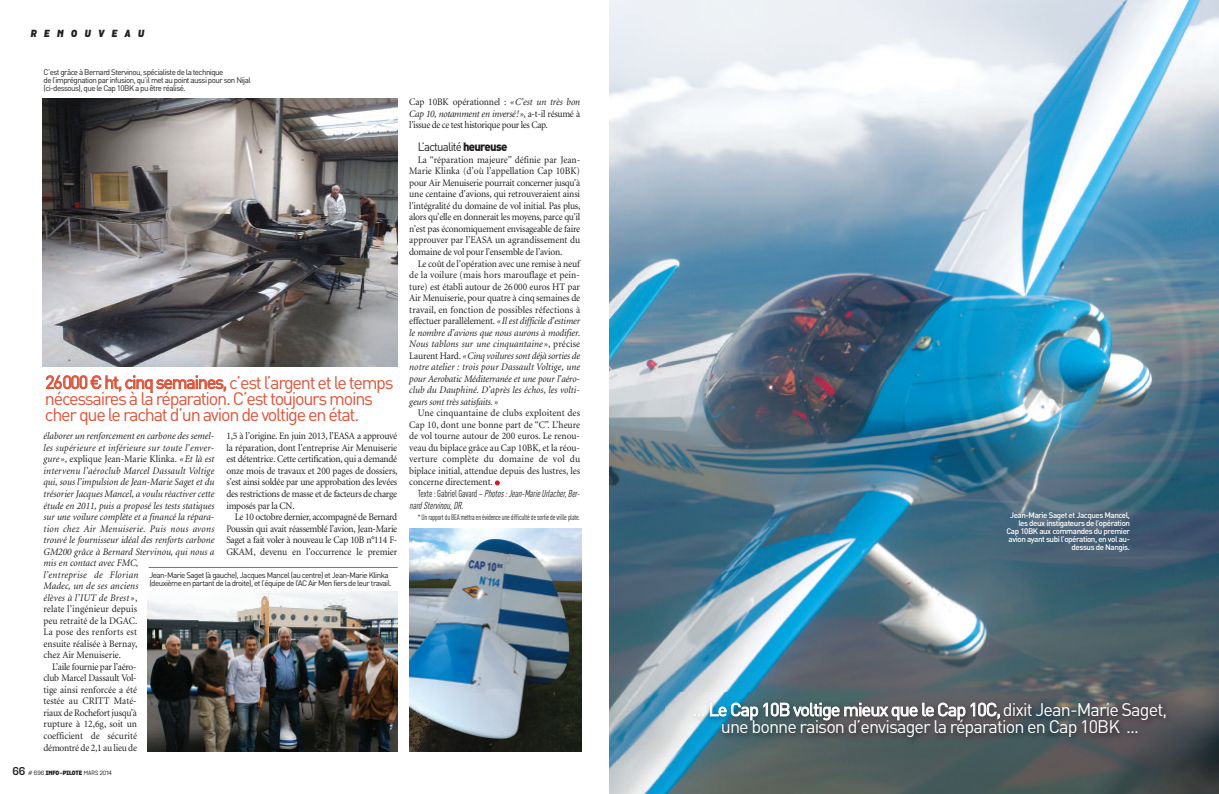
<style>
.page{position:relative;width:1219px;height:794px;background:#fff}
.page>*{position:absolute;margin:0;border:0;box-sizing:border-box;transform-origin:0 0}
.t1{font:18px/16.1px "DIN";letter-spacing:-.07em;color:#df533a}
.t2{font:18px/17.2px "DIN";letter-spacing:-.05em;color:#fff;text-align:center}
.t3{font:12px "DIN";letter-spacing:-.065em;color:#231f20;scale:.95 1}
.t4{font:10px/11.5px "Minion";letter-spacing:-.01em;color:#231f20;text-align:justify;scale:.95 1}
.t5{font:italic 10px/11.5px "Minion";color:#231f20;text-align:justify;scale:.95 1}
.t6{font:italic 10px "Minion";letter-spacing:.02em;color:#231f20;scale:.95 1}
.t7{font:italic 10px/11.5px "DIN Cond";color:#231f20;scale:.95 1}
.t8{font:italic 10px "Minion";letter-spacing:.025em;color:#231f20;scale:.95 1}
.t9{font:10px "Minion";letter-spacing:.02em;color:#231f20;scale:.95 1}
.t10{font:italic 900 10px "Grota";letter-spacing:.75em;color:#231f20}
.t11{font:8px/8px "DIN";letter-spacing:-.065em;color:#231f20}
.t12{font:500 8px/8px "DIN";letter-spacing:-.05em;color:#fff;text-align:right}
.t13{font:8px "DIN Cond";letter-spacing:-.025em;color:#231f20;scale:.95 1}
.t14{font:6px "Grota";color:#231f20}
.s1{font-style:italic}
.s2{font-style:normal}
.s3{font-weight:700;font-size:11px}
.s4{font-weight:900}
</style>
<div class="page">
<img style="left:609px;top:0;width:610px;height:794px">
<img style="left:43px;top:98px;width:355px;height:269px">
<img style="left:147px;top:592px;width:251px;height:159px">
<img style="left:409px;top:529px;width:172px;height:222px">
<svg style="left:148px;top:567px;width:250px;height:1px"></svg>
<svg style="left:495px;top:480px;width:5px;height:5px"></svg>
<img style="left:665px;top:693px;width:533px;height:101px">
<p class="t10" style="left:30px;top:30px;width:115px">RENOUVEAU</p>
<p class="t11" style="left:44px;top:69px;width:209px">C’est grâce à Bernard Stervinou, spécialiste de la technique<br>de l’imprégnation par infusion, qu’il met au point aussi pour son Nijal (ci-dessous), que le Cap 10BK a pu être réalisé.</p>
<h1 class="t1" style="left:45px;top:376px;width:350px">26000 € ht, cinq semaines, c’est l’argent et le temps nécessaires à la réparation. C’est toujours moins cher que le rachat d’un avion de voltige en état.</h1>
<p class="t5" style="left:44px;top:431px;width:181px">élaborer un renforcement en carbone des semel-</p>
<p class="t6" style="left:44px;top:444px;width:181px">les supérieure et inférieure sur toute l’enver-</p>
<p class="t4" style="left:44px;top:454px;width:181px"><span class="s1">gure »</span>, explique Jean-Marie Klinka. <span class="s1">«Et là est</span></p>
<p class="t6" style="left:44px;top:467px;width:181px">intervenu l’aéroclub Marcel Dassault Voltige</p>
<p class="t5" style="left:44px;top:477px;width:181px">qui, sous l’impulsion de Jean-Marie Saget et du</p>
<p class="t5" style="left:44px;top:489px;width:181px">trésorier Jacques Mancel, a voulu réactiver cette</p>
<p class="t5" style="left:44px;top:500px;width:181px">étude en 2011, puis a proposé les tests statiques</p>
<p class="t5" style="left:44px;top:512px;width:181px">sur une voilure complète et a financé la répara-</p>
<p class="t8" style="left:44px;top:524px;width:181px">tion chez Air Menuiserie. Puis nous avons</p>
<p class="t5" style="left:44px;top:535px;width:181px">trouvé le fournisseur idéal des renforts carbone</p>
<p class="t5" style="left:44px;top:546px;width:181px">GM200 grâce à Bernard Stervinou, qui nous a</p>
<p class="t5" style="left:44px;top:558px;width:101px">mis en contact avec FMC,</p>
<p class="t8" style="left:44px;top:570px;width:101px">l’entreprise de Florian</p>
<p class="t5" style="left:44px;top:581px;width:101px">Madec, un de ses anciens</p>
<p class="t6" style="left:44px;top:593px;width:100px">élèves à l’IUT de Brest »<span class="s2">,</span></p>
<p class="t4" style="left:44px;top:604px;width:100px">relate l’ingénieur depuis</p>
<p class="t4" style="left:44px;top:615px;width:100px">peu retraité de la DGAC.</p>
<p class="t9" style="left:44px;top:628px;width:100px">La pose des renforts est</p>
<p class="t4" style="left:44px;top:638px;width:100px">ensuite réalisée à Bernay,</p>
<p class="t4" style="left:44px;top:650px;width:83px">chez Air Menuiserie.</p>
<p class="t4" style="left:52px;top:661px;width:91px">L’aile fournie par l’aéro-</p>
<p class="t4" style="left:44px;top:673px;width:100px">club Marcel Dassault Vol-</p>
<p class="t4" style="left:44px;top:684px;width:100px">tige ainsi renforcée a été</p>
<p class="t4" style="left:44px;top:696px;width:100px">testée au CRITT Maté-</p>
<p class="t4" style="left:44px;top:708px;width:100px">riaux de Rochefort jusqu’à</p>
<p class="t4" style="left:44px;top:719px;width:100px">rupture à 12,6g, soit un</p>
<p class="t4" style="left:44px;top:731px;width:100px">coefficient de sécurité</p>
<p class="t4" style="left:44px;top:742px;width:100px">démontré de 2,1 au lieu de</p>
<p class="t4" style="left:226px;top:431px;width:182px">1,5 à l’origine. En juin 2013, l’EASA a approuvé la réparation, dont l’entreprise Air Menuiserie est détentrice. Cette certification, qui a demandé onze mois de travaux et 200 pages de dossiers, s’est ainsi soldée par une approbation des levées des restrictions de masse et de facteurs de charge imposés par la CN.</p>
<p class="t4" style="left:226px;top:512px;width:181px;text-indent:9px">Le 10 octobre dernier, accompagné de Bernard Poussin qui avait réassemblé l’avion, Jean-Marie Saget a fait voler à nouveau le Cap 10B n°114 F-GKAM, devenu en l’occurrence le premier</p>
<p class="t11" style="left:149px;top:572px;width:244px">Jean-Marie Saget (à gauche), Jacques Mancel (au centre) et Jean-Marie Klinka (deuxième en partant de la droite), et l’équipe de l’AC Air Men fiers de leur travail.</p>
<p class="t14" style="left:12px;top:770px;width:101px"><span class="s3">66</span> # 696 <span class="s4">INFO-PILOTE</span> MARS 2014</p>
<p class="t4" style="left:409px;top:97px;width:181px">Cap 10BK opérationnel : <span class="s1">«C’est un très bon Cap 10, notamment en inversé!»</span>, a-t-il résumé à l’issue de ce test historique pour les Cap.</p>
<p class="t3" style="left:418px;top:143px;width:96px">L’actualité <span class="s4">heureuse</span></p>
<p class="t4" style="left:409px;top:155px;width:182px;text-indent:9px">La “réparation majeure” définie par Jean-Marie Klinka (d’où l’appellation Cap 10BK) pour Air Menuiserie pourrait concerner jusqu’à une centaine d’avions, qui retrouveraient ainsi l’intégralité du domaine de vol initial. Pas plus, alors qu’elle en donnerait les moyens, parce qu’il n’est pas économiquement envisageable de faire approuver par l’EASA un agrandissement du domaine de vol pour l’ensemble de l’avion.</p>
<p class="t5" style="left:409px;top:258px;width:181px;text-indent:9px"><span class="s2">Le coût de l’opération avec une remise à neuf de la voilure (mais hors marouflage et pein&shy;ture) est établi autour de 26000 euros HT par Air Menuiserie, pour quatre à cinq semaines de travail, en fonction de possibles réfections à effectuer parallèlement.</span> «Il est difficile d’estimer le nombre d’avions que nous aurons à modifier.<br>Nous tablons sur une cinquantaine»<span class="s2">, précise Laurent Hard.</span> «Cinq voilures sont déjà sorties de notre atelier : trois pour Dassault Voltige, une pour Aerobatic Méditerranée et une pour l’aéro&shy;club du Dauphiné. D’après les échos, les volti&shy;geurs sont très satisfaits.»</p>
<p class="t4" style="left:409px;top:408px;width:181px;text-indent:9px">Une cinquantaine de clubs exploitent des Cap 10, dont une bonne part de “C”. L’heure de vol tourne autour de 200 euros. Le renou&shy;veau du biplace grâce au Cap 10BK, et la réou&shy;verture complète du domaine de vol du biplace initial, attendue depuis des lustres, les concerne directement.</p>
<p class="t7" style="left:409px;top:489px;width:183px;text-indent:9px"><span class="s2">Text e : G a b r i e l G ava rd –</span> Photos:Jean-Marie Urlacher, Ber&shy;nard Stervinou, DR.</p>
<p class="t13" style="left:418px;top:514px;width:172px">* Un rapport du BEA mettra en évidence une difficulté de sortie de vrille plate.</p>
<p class="t12" style="left:1006px;top:511px;width:125px">Jean-Marie Saget et Jacques Mancel, les deux instigateurs de l’opération Cap 10BK aux commandes du premier avion ayant subi l’opération, en vol au&shy;dessus de Nangis.</p>
<h1 class="t2" style="left:693px;top:703px;width:476px">... Le Cap 10B voltige mieux que le Cap 10C,dixit Jean-Marie Saget, une bonne raison d’envisager la réparation en Cap 10BK ...</h1>
</div>
